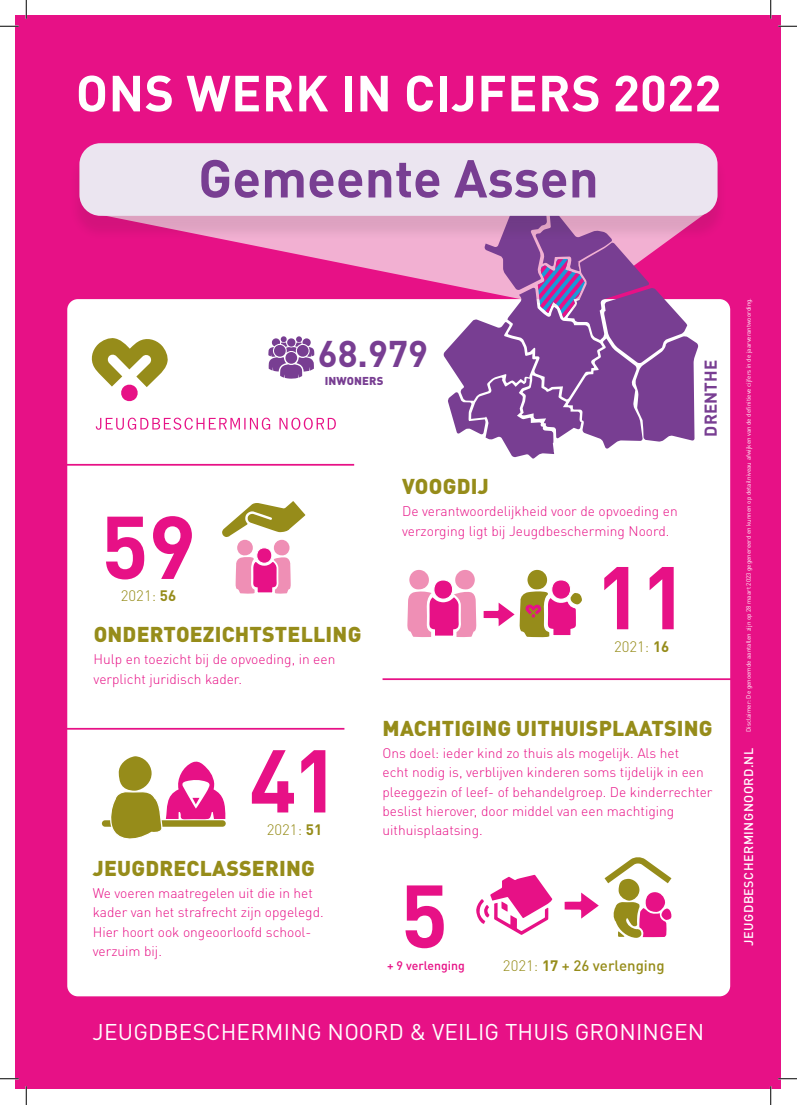
<style>
.page{position:relative;width:797px;height:1105px;background:#fff}
.page>*{position:absolute;margin:0;border:0;box-sizing:border-box;transform-origin:0 0}
.t1{font:700 87.5px "DINOT";color:#e71186}
.t2{font:700 52.5px "DINOT";color:#783e92}
.t3{font:700 50px "DINOT";letter-spacing:.01em;color:#fff}
.t4{font:700 36.75px "DINOT";color:#783e92}
.t5{font:22.5px "DINOT";letter-spacing:.01em;color:#fff}
.t6{font:900 21.25px "DINOT";letter-spacing:.01em;color:#968c1a}
.t7{font:700 17px "DINOT";letter-spacing:.01em;color:#783e92}
.t8{font:300 15px "DINOT";color:#968c1a}
.t9{font:500 15px "DINOT";color:#968c1a}
.t10{font:300 13.75px/19.4px "DINOT";color:#e71186}
.t11{font:500 12.5px "DINOT";letter-spacing:.04em;color:#fff}
.t12{font:500 12.25px "DINOT";color:#e71186}
.t13{font:900 11.38px "DINOT";letter-spacing:.01em;color:#783e92}
.t14{font:6.25px "DINOT";color:#fff}
.s1{font-weight:700}
.s2{font-weight:300}
</style>
<div class="page">
<div style="left:16px;top:16px;width:765px;height:1073px;background:#e71186"></div>
<div style="left:67px;top:299px;width:663px;height:697px;background:#fff;border-radius:11px"></div>
<hr style="left:56px;top:728px;width:288px;height:2px;background:#e71186">
<hr style="left:46px;top:464px;width:308px;height:2px;background:#e71186">
<svg style="left:483px;top:570px;width:99px;height:68px"></svg>
<svg style="left:407px;top:569px;width:69px;height:68px"></svg>
<svg style="left:222px;top:501px;width:83px;height:93px"></svg>
<div style="left:102px;top:820px;width:124px;height:7px;background:#968c1a;border-radius:3px"></div>
<svg style="left:109px;top:756px;width:116px;height:83px"></svg>
<svg style="left:476px;top:875px;width:76px;height:60px"></svg>
<svg style="left:564px;top:857px;width:108px;height:81px"></svg>
<hr style="left:382px;top:678px;width:358px;height:2px;background:#e71186">
<svg style="left:279px;top:417px;width:57px;height:13px"></svg>
<svg style="left:96px;top:417px;width:174px;height:13px"></svg>
<svg style="left:91px;top:338px;width:77px;height:64px"></svg>
<svg style="left:268px;top:336px;width:46px;height:43px"></svg>
<svg style="left:99px;top:241px;width:608px;height:59px"></svg>
<svg style="left:443px;top:241px;width:255px;height:218px"></svg>
<div style="left:69px;top:147px;width:659px;height:94px;background:#231f20;opacity:.1"></div>
<div style="left:79px;top:143px;width:638px;height:73px;background:#ebe5f0;border-radius:21px"></div>
<svg style="left:0;top:25px;width:19px;height:2px"></svg>
<svg style="left:778px;top:25px;width:19px;height:2px"></svg>
<svg style="left:0;top:1078px;width:19px;height:1px"></svg>
<svg style="left:778px;top:1078px;width:19px;height:1px"></svg>
<svg style="left:25px;top:0;width:2px;height:19px"></svg>
<svg style="left:25px;top:1086px;width:2px;height:19px"></svg>
<svg style="left:770px;top:0;width:1px;height:19px"></svg>
<svg style="left:770px;top:1086px;width:1px;height:19px"></svg>
<p class="t3" style="left:76px;top:61px;width:647px">ONS WERK IN CIJFERS 2022</p>
<p class="t2" style="left:198px;top:144px;width:402px">Gemeente Assen</p>
<p class="t4" style="left:318px;top:330px;width:112px">68.979</p>
<p class="t13" style="left:325px;top:373px;width:60px">INWONERS</p>
<p class="t1" style="left:101px;top:490px;width:97px">59</p>
<p class="t8" style="left:121px;top:587px;width:57px">2021: <span class="s1">56</span></p>
<h3 class="t6" style="left:94px;top:620px;width:269px">ONDERTOEZICHTSTELLING</h3>
<p class="t10" style="left:94px;top:649px;width:243px">Hulp en toezicht bij de opvoeding, in een verplicht juridisch kader.</p>
<h3 class="t6" style="left:402px;top:473px;width:88px">VOOGDIJ</h3>
<p class="t10" style="left:402px;top:501px;width:277px">De verantwoordelijkheid voor de opvoeding en verzorging ligt bij Jeugdbescherming Noord.</p>
<p class="t1" style="left:595px;top:540px;width:94px">11</p>
<p class="t8" style="left:614px;top:637px;width:57px">2021: <span class="s1">16</span></p>
<p class="t7" style="left:699px;top:437px;width:79px;rotate:-90deg">DRENTHE</p>
<p class="t1" style="left:249px;top:724px;width:92px">41</p>
<p class="t8" style="left:267px;top:820px;width:57px">2021: <span class="s1">51</span></p>
<h3 class="t6" style="left:93px;top:854px;width:223px">JEUGDRECLASSERING</h3>
<p class="t10" style="left:93px;top:883px;width:232px">We voeren maatregelen uit die in het kader van het strafrecht zijn opgelegd.<br>Hier hoort ook ongeoorloofd school&shy;verzuim bij.</p>
<h3 class="t6" style="left:382px;top:714px;width:331px">MACHTIGING UITHUISPLAATSING</h3>
<p class="t10" style="left:382px;top:743px;width:331px">Ons doel: ieder kind zo thuis als mogelijk. Als het<br>echt nodig is, verblijven kinderen soms tijdelijk in een pleeggezin of leef- of behandelgroep. De kinderrechter beslist hierover, door middel van een machtiging uithuisplaatsing.</p>
<p class="t1" style="left:400px;top:859px;width:49px">5</p>
<p class="t12" style="left:387px;top:958px;width:79px">+ 9 verlenging</p>
<p class="t9" style="left:503px;top:956px;width:163px"><span class="s2">2021:</span> <span class="s1">17</span> + 26 verlenging</p>
<h3 class="t5" style="left:93px;top:1018px;width:613px">JEUGDBESCHERMING NOORD &amp; VEILIG THUIS GRONINGEN</h3>
<p class="t14" style="left:744px;top:732px;width:435px;rotate:-90deg">Disclaimer: De genoemde aantallen zijn op 28 maart 2023 gegenereerd en kunnen op detailniveau afwijken van de definitieve cijfers in de jaarverantwoording.</p>
<p class="t11" style="left:740px;top:946px;width:199px;rotate:-90deg">JEUGDBESCHERMINGNOORD.NL</p>
</div>
